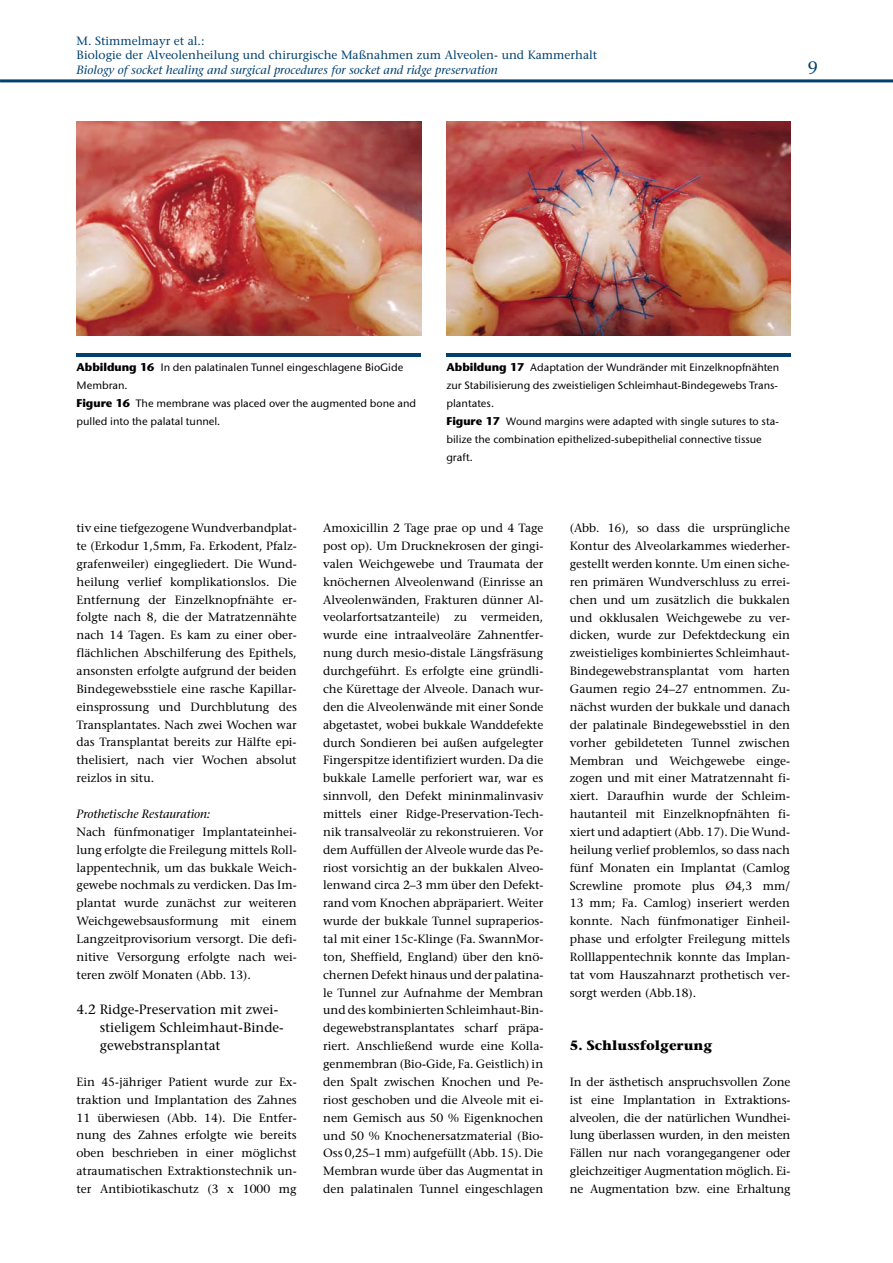
<style>
.page{position:relative;width:893px;height:1263px;background:#fff}
.page>*{position:absolute;margin:0;border:0;box-sizing:border-box;transform-origin:0 0}
.t1{font:18px "Stone Serif";color:#004171}
.t2{font:13.5px/17.9px "Stone Serif";color:#000}
.t3{font:700 13.5px "Stone Serif";color:#000}
.t4{font:12px/17.9px "Stone Serif";color:#000;text-align:justify}
.t5{font:12px/14.9px "Stone Serif";color:#004171}
.t6{font:italic 12px "Stone Serif";color:#004171}
.t7{font:italic 12px "Stone Serif";letter-spacing:-.005em;color:#000}
.t8{font:500 11.25px/17.9px "Stone Sans EF";letter-spacing:-.005em;color:#000}
.s1{font-family:"Stone Sans";font-weight:700}
</style>
<div class="page">
<img style="left:77px;top:121px;width:344px;height:215px">
<hr style="left:77px;top:353px;width:344px;height:3px;background:#004171">
<img style="left:446px;top:121px;width:345px;height:215px">
<hr style="left:446px;top:353px;width:345px;height:3px;background:#004171">
<hr style="left:0;top:79px;width:893px;height:3px;background:#004171">
<p class="t5" style="left:77px;top:33px;width:522px">M. Stimmelmayr et al.:<br>Biologie der Alveolen heilung und chirurgische Maßnahmen zum Alveolen- und Kammerhalt</p>
<p class="t6" style="left:77px;top:63px;width:422px">Biology of socket healing and surgical procedures for socket and ridge preservation</p>
<h1 class="t1" style="left:808px;top:57px;width:12px">9</h1>
<p class="t8" style="left:77px;top:359px;width:341px"><span class="s1">Abbildung 16</span> In den palatinalen Tunnel eingeschlagene BioGide Membran.<br><span class="s1">Figure 16</span> The membrane was placed over the augmented bone and pulled into the palatal tunnel.</p>
<p class="t8" style="left:446px;top:359px;width:334px"><span class="s1">Abbildung 17</span> Adaptation der Wundränder mit Einzelknopfnähten zur Stabilisierung des zweistieligen Schleimhaut-Bindegewebs Trans&shy;plantates.<br><span class="s1">Figure 17</span> Wound margins were adapted with single sutures to sta&shy;bilize the combination epithelized-subepithelial connective tissue graft.</p>
<p class="t4" style="left:77px;top:519px;width:222px">tiv eine tiefgezogene Wundverbandplat&shy;te (Erkodur 1,5mm, Fa. Erkodent, Pfalz&shy;grafenweiler) eingegliedert. Die Wund&shy;heilung verlief komplikationslos. Die Entfernung der Einzelknopfnähte er&shy;folgte nach 8, die der Matratzennähte nach 14 Tagen. Es kam zu einer ober&shy;flächlichen Abschilferung des Epithels, ansonsten erfolgte aufgrund der beiden Bindegewebsstiele eine rasche Kapillar&shy;einsprossung und Durchblutung des Transplantates. Nach zwei Wochen war das Transplantat bereits zur Hälfte epi&shy;thelisiert, nach vier Wochen absolut reizlos in situ.</p>
<p class="t7" style="left:77px;top:807px;width:135px">Prothetische Restauration:</p>
<p class="t4" style="left:77px;top:823px;width:222px">Nach fünfmonatiger Implantateinhei&shy;lung erfolgte die Freilegung mittels Roll&shy;lappentechnik, um das bukkale Weich&shy;gewebe nochmals zu verdicken. Das Im&shy;plantat wurde zunächst zur weiteren Weichgewebsausformung mit einem Langzeitprovisorium versorgt. Die defi&shy;nitive Versorgung erfolgte nach wei&shy;teren zwölf Monaten (Abb. 13).</p>
<p class="t2" style="left:100px;top:1000px;width:185px;text-indent:-23px">4.2 Ridge-Preservation mit zwei&shy;stieligem Schleimhaut-Binde&shy;gewebstransplantat</p>
<p class="t4" style="left:77px;top:1072px;width:222px">Ein 45-jähriger Patient wurde zur Ex&shy;traktion und Implantation des Zahnes 11 überwiesen (Abb. 14). Die Entfer&shy;nung des Zahnes erfolgte wie bereits oben beschrieben in einer möglichst atraumatischen Extraktionstechnik un&shy;ter Antibiotikaschutz (3 x 1000 mg</p>
<p class="t4" style="left:323px;top:519px;width:222px">Amoxicillin 2 Tage prae op und 4 Tage post op). Um Drucknekrosen der gingi&shy;valen Weichgewebe und Traumata der knöchernen Alveolenwand (Einrisse an Alveolenwänden, Frakturen dünner Al&shy;veolarfortsatzanteile) zu vermeiden, wurde eine intraalveoläre Zahnentfer&shy;nung durch mesio-distale Längsfräsung durchgeführt. Es erfolgte eine gründli&shy;che Kürettage der Alveole. Danach wur&shy;den die Alveolenwände mit einer Sonde abgetastet, wobei bukkale Wanddefekte durch Sondieren bei außen aufgelegter Fingerspitze identifiziert wurden. Da die bukkale Lamelle perforiert war, war es sinnvoll, den Defekt mininmalinvasiv mittels einer Ridge-Preservation-Tech&shy;nik transalveolär zu rekonstruieren. Vor dem Auffüllen der Alveole wurde das Pe&shy;riost vorsichtig an der bukkalen Alveo&shy;lenwand circa 2–3 mm über den Defekt&shy;rand vom Knochen abpräpariert. Weiter wurde der bukkale Tunnel supraperios&shy;tal mit einer 15c-Klinge (Fa. SwannMor&shy;ton, Sheffield, England) über den knö&shy;chernen Defekt hinaus und der palatina&shy;le Tunnel zur Aufnahme der Membran und des kombinierten Schleimhaut-Bin&shy;degewebstransplantates scharf präpa&shy;riert. Anschließend wurde eine Kolla&shy;genmembran (Bio-Gide, Fa. Geistlich) in den Spalt zwischen Knochen und Pe&shy;riost geschoben und die Alveole mit ei&shy;nem Gemisch aus 50 % Eigenknochen und 50 % Knochenersatzmaterial (Bio-Oss 0,25–1 mm) aufgefüllt (Abb. 15). Die Membran wurde über das Augmentat in den palatinalen Tunnel eingeschlagen</p>
<p class="t4" style="left:570px;top:519px;width:222px">(Abb. 16), so dass die ursprüngliche Kontur des Alveolarkammes wiederher&shy;gestellt werden konnte. Um einen siche&shy;ren primären Wundverschluss zu errei&shy;chen und um zusätzlich die bukkalen und okklusalen Weichgewebe zu ver&shy;dicken, wurde zur Defektdeckung ein zweistieliges kombiniertes Schleimhaut-Bindegewebstransplantat vom harten Gaumen regio 24–27 entnommen. Zu&shy;nächst wurden der bukkale und danach der palatinale Bindegewebsstiel in den vorher gebildeteten Tunnel zwischen Membran und Weichgewebe einge&shy;zogen und mit einer Matratzennaht fi&shy;xiert. Daraufhin wurde der Schleim&shy;hautanteil mit Einzelknopfnähten fi&shy;xiert und adaptiert (Abb. 17). Die Wund&shy;heilung verlief problemlos, so dass nach fünf Monaten ein Implantat (Camlog Screwline promote plus Ø4,3 mm/ 13 mm; Fa. Camlog) inseriert werden konnte. Nach fünfmonatiger Einheil&shy;phase und erfolgter Freilegung mittels Rolllappentechnik konnte das Implan&shy;tat vom Hauszahnarzt prothetisch ver&shy;sorgt werden (Abb.18).</p>
<p class="t3" style="left:570px;top:1037px;width:144px">5. Schlussfolgerung</p>
<p class="t4" style="left:570px;top:1072px;width:222px">In der ästhetisch anspruchsvollen Zone ist eine Implantation in Extraktions&shy;alveolen, die der natürlichen Wundhei&shy;lung überlassen wurden, in den meisten Fällen nur nach vorangegangener oder gleichzeitiger Augmentation möglich. Ei&shy;ne Augmentation bzw. eine Erhaltung</p>
</div>
